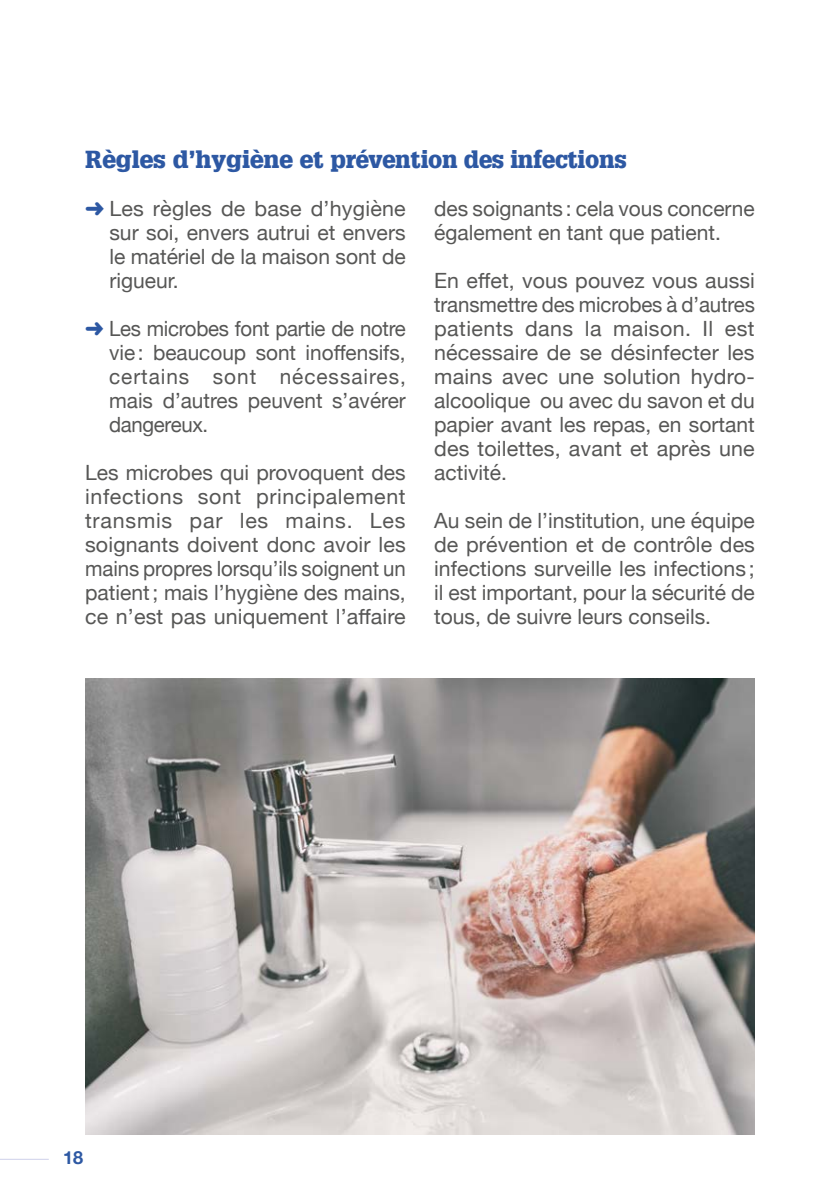
<style>
.page{position:relative;width:840px;height:1191px;background:#fff}
.page>*{position:absolute;margin:0;border:0;box-sizing:border-box;transform-origin:0 0}
.t1{font:900 24px "Glypha LT";letter-spacing:-.01em;color:#2d58a3}
.t2{font:21px/24px "Helvetica Neue";color:#575756;text-align:justify}
.t3{font:700 18px "Helvetica Neue";color:#2d58a3}
.s1{color:#2d58a3}
</style>
<div class="page">
<hr style="left:0;top:1158px;width:49px;height:1px;background:#ced1ea">
<img style="left:85px;top:678px;width:669px;height:456px">
<p class="t1" style="left:85px;top:145px;width:543px">Règles d’hygiène et prévention des infections</p>
<p class="t2" style="left:109px;top:198px;width:298px;text-indent:-24px"><span class="s1">➜</span> Les règles de base d’hygiène sur soi, envers autrui et envers le matériel de la maison sont de rigueur.</p>
<p class="t2" style="left:109px;top:318px;width:298px;text-indent:-24px"><span class="s1">➜</span> Les microbes font partie de notre vie: beaucoup sont inoffensifs, certains sont nécessaires, mais d’autres peuvent s’avérer dangereux.</p>
<p class="t2" style="left:85px;top:462px;width:322px">Les microbes qui provoquent des infections sont principalement transmis par les mains. Les soignants doivent donc avoir les mains propres lorsqu’ils soignent un patient; mais l’hygiène des mains, ce n’est pas uniquement l’affaire</p>
<p class="t2" style="left:434px;top:198px;width:322px">des soignants : cela vous concerne également en tant que patient.</p>
<p class="t2" style="left:434px;top:270px;width:322px">En effet, vous pouvez vous aussi transmettre des microbes à d’autres patients dans la maison. Il est nécessaire de se désinfecter les mains avec une solution hydro&shy;alcoolique ou avec du savon et du papier avant les repas, en sortant des toilettes, avant et après une activité.</p>
<p class="t2" style="left:434px;top:510px;width:322px">Au sein de l’institution, une équipe de prévention et de contrôle des infections surveille les infections ; il est important, pour la sécurité de tous, de suivre leurs conseils.</p>
<p class="t3" style="left:63px;top:1144px;width:22px">18</p>
</div>
